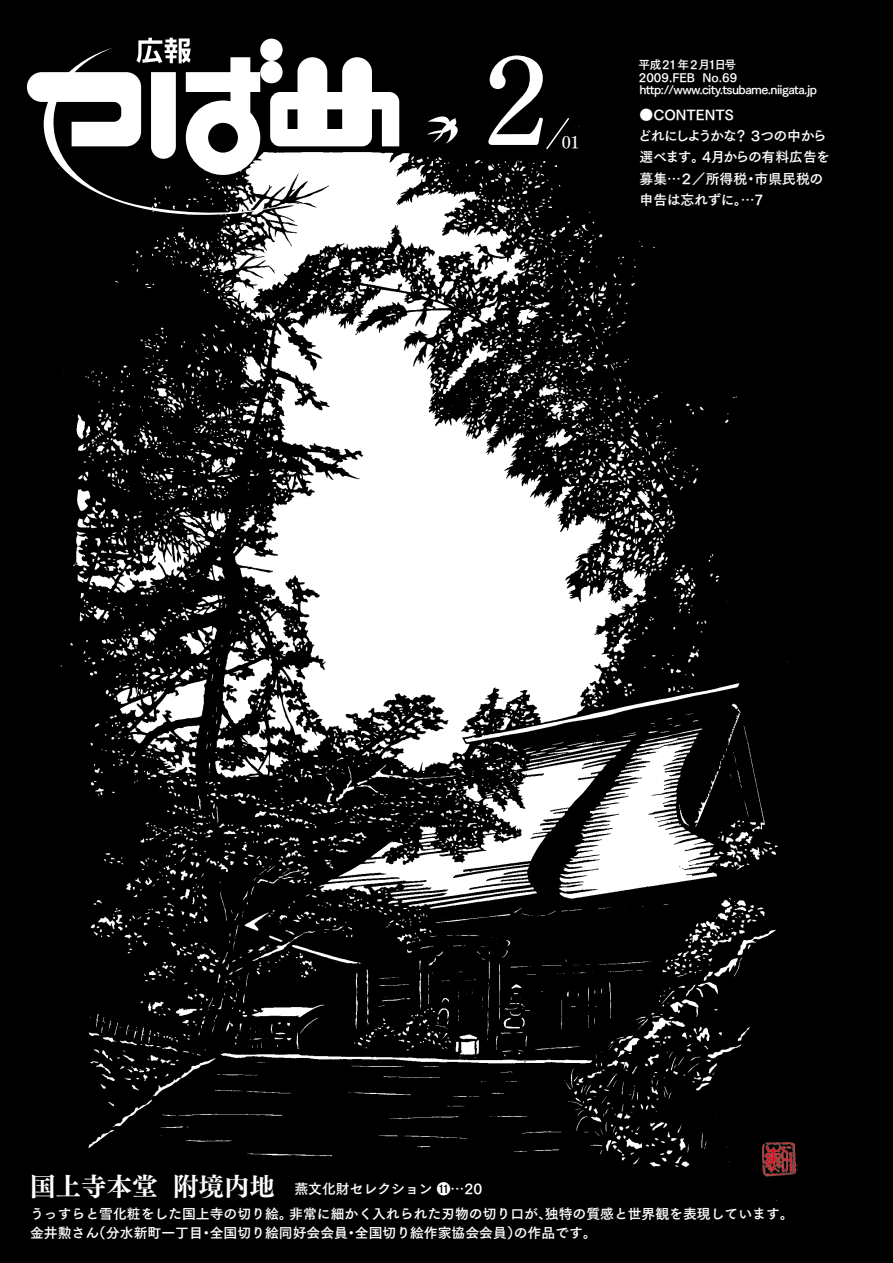
<style>
.page{position:relative;width:893px;height:1263px;background:#000}
.page>*{position:absolute;margin:0;border:0;box-sizing:border-box;transform-origin:0 0}
.t1{font:118.05px "Tsuku Min Pro D";color:#fff}
.t2{font:25.5px "Tsuku Min Pro E";color:#fff}
.t3{font:16.95px "Tsuku Min Pro D";color:#fff}
.t4{font:13.8px/21.3px "Tsuku Go Pro B";color:#fff}
.t5{font:13.8px/21.3px "Tsuku Go Pro B";letter-spacing:-.065em;color:#fff}
.t6{font:11.7px/13px "Tsuku Go Pro B";letter-spacing:-.05em;color:#fff}
.t7{font:11.7px "Tsuku Go Pro B";letter-spacing:.075em;color:#fff}
</style>
<div class="page">
<img style="left:60px;top:125px;width:738px;height:1076px">
<svg style="left:545px;top:118px;width:25px;height:33px"></svg>
<svg style="left:60px;top:53px;width:346px;height:174px"></svg>
<div style="left:260px;top:39px;width:23px;height:22px;background:#fff;border-radius:50%"></div>
<div style="left:260px;top:61px;width:23px;height:22px;background:#fff;border-radius:50%"></div>
<svg style="left:270px;top:57px;width:129px;height:89px"></svg>
<svg style="left:27px;top:38px;width:233px;height:137px"></svg>
<svg style="left:427px;top:116px;width:36px;height:28px"></svg>
<img style="left:761px;top:1141px;width:36px;height:35px">
<h1 class="t1" style="left:457px;top:-4px;width:119px">２</h1>
<p class="t3" style="left:562px;top:128px;width:19px">01</p>
<p class="t7" style="left:639px;top:54px;width:99px">平成21年2月日号</p>
<p class="t6" style="left:702px;top:56px;width:36px;text-indent:4px">１<br>No.69</p>
<p class="t6" style="left:639px;top:70px;width:180px;line-height:12.6px">2009.FEB http://www.city.tsubame.niigata j p.</p>
<p class="t4" style="left:640px;top:102px;width:96px">●CONTENTS</p>
<p class="t4" style="left:734px;top:124px;width:94px">？３つの中から</p>
<p class="t5" style="left:702px;top:124px;width:129px;text-indent:-64px">どれにしようかな<br>4月からの有料広告を</p>
<p class="t4" style="left:640px;top:145px;width:67px">選べます。</p>
<p class="t4" style="left:640px;top:166px;width:125px">募集…２／所得税申告は忘れずに . . .。 7</p>
<p class="t4" style="left:755px;top:166px;width:70px">市県民税の</p>
<p class="t4" style="left:744px;top:166px;width:15px">・</p>
<h2 class="t2" style="left:30px;top:1166px;width:129px">国上寺本堂</h2>
<h2 class="t2" style="left:173px;top:1166px;width:104px">附境内地</h2>
<p class="t4" style="left:294px;top:1176px;width:189px">燕文化財セレクション 11...20</p>
<p class="t4" style="left:30px;top:1202px;width:264px">うっすらと雪化粧をした国上寺の切り絵。</p>
<p class="t4" style="left:545px;top:1202px;width:250px">独特の質感と世界観を表現しています。</p>
<p class="t4" style="left:289px;top:1202px;width:264px">非常に細かく入れられた刃物の切り口が、</p>
<p class="t4" style="left:92px;top:1221px;width:112px">（分水新町一丁目</p>
<p class="t4" style="left:355px;top:1221px;width:167px">全国切り絵作家協会会員）</p>
<p class="t4" style="left:210px;top:1221px;width:140px">全国切り絵同好会会員</p>
<p class="t4" style="left:30px;top:1221px;width:71px">金井勲さん</p>
<p class="t4" style="left:514px;top:1221px;width:84px">の作品です。</p>
<p class="t4" style="left:199px;top:1221px;width:15px">・</p>
<p class="t4" style="left:344px;top:1221px;width:15px">・</p>
</div>
